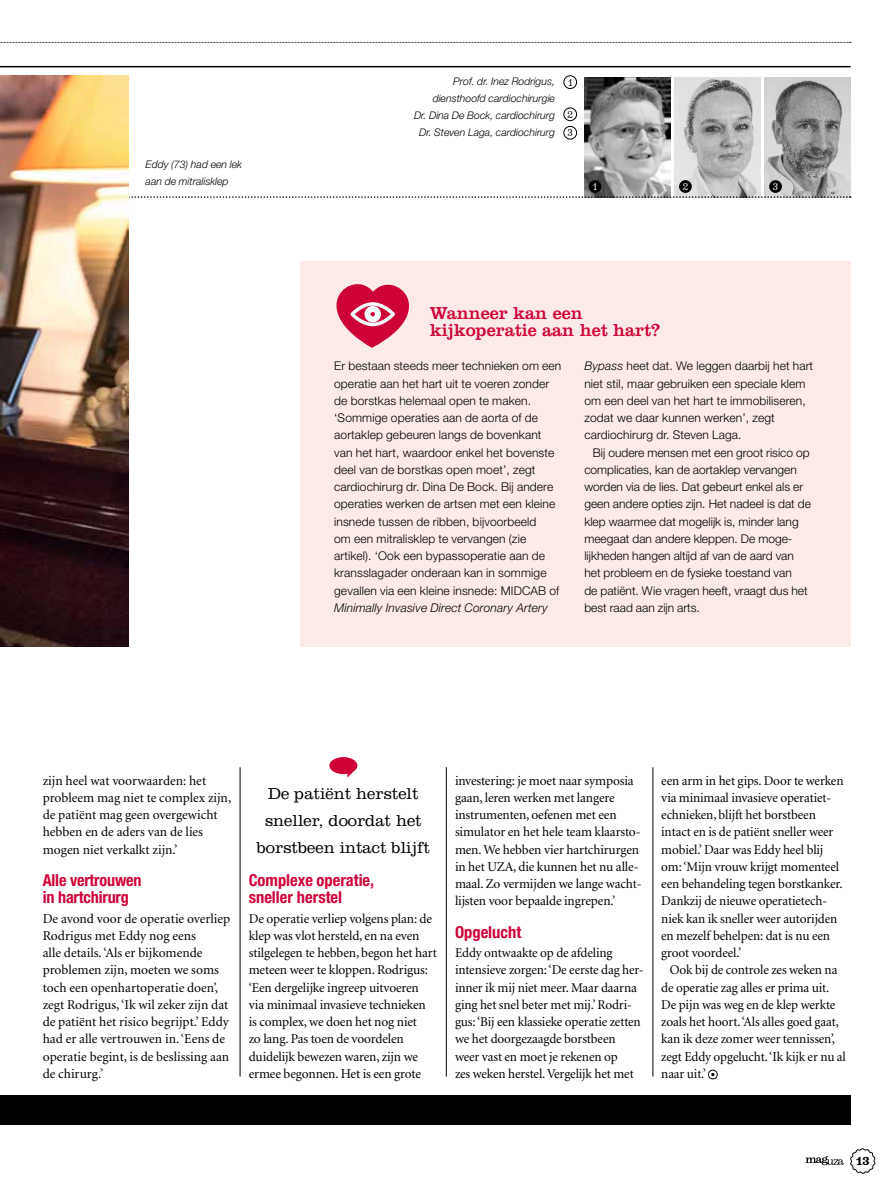
<style>
.page{position:relative;width:893px;height:1191px;background:#fff}
.page>*{position:absolute;margin:0;border:0;box-sizing:border-box;transform-origin:0 0}
.t1{font:18px/17.2px "Clarendon";color:#ce0237}
.t2{font:700 condensed 16.5px/17.2px "Helvetica Neue LT Std";color:#ce0237}
.t3{font:300 16.5px/27px "Clarendon";color:#000;text-align:center}
.t4{font:13.5px/17.2px "Minion LT";letter-spacing:-.01em;color:#000}
.t5{font:300 12px/17.2px "Helvetica Neue LT Std";letter-spacing:.01em;color:#000}
.t6{font:italic 300 12px "Helvetica Neue LT Std";letter-spacing:.01em;color:#000}
.t7{font:italic 300 10.5px/17.2px "Helvetica Neue LT Std";color:#000}
.t8{font:700 10.5px "Belizio";color:#000}
.t9{font:9px "Belizio";color:#fff}
.t10{font:9px/18.5px "Belizio";color:#000}
.s1{font-style:italic}
</style>
<div class="page">
<svg style="left:850px;top:1148px;width:25px;height:25px"></svg>
<svg style="left:806px;top:1156px;width:38px;height:9px"></svg>
<img style="left:765px;top:77px;width:86px;height:119px">
<img style="left:674px;top:77px;width:87px;height:119px">
<div style="left:679px;top:180px;width:13px;height:13px;background:#000;border-radius:50%"></div>
<div style="left:769px;top:180px;width:13px;height:13px;background:#000;border-radius:50%"></div>
<img style="left:585px;top:77px;width:86px;height:119px">
<div style="left:589px;top:180px;width:12px;height:13px;background:#000;border-radius:50%"></div>
<svg style="left:129px;top:196px;width:722px;height:2px"></svg>
<svg style="left:0;top:42px;width:851px;height:1px"></svg>
<hr style="left:0;top:66px;width:850px;height:1px;background:#000">
<div style="left:0;top:1095px;width:850px;height:30px;background:#000"></div>
<div style="left:300px;top:261px;width:551px;height:385px;background:#fbeae8"></div>
<hr style="left:240px;top:767px;width:1px;height:309px;background:#000">
<hr style="left:446px;top:767px;width:1px;height:309px;background:#000">
<hr style="left:653px;top:767px;width:1px;height:309px;background:#000">
<img style="left:0;top:76px;width:129px;height:570px">
<svg style="left:336px;top:284px;width:73px;height:64px"></svg>
<div style="left:564px;top:108px;width:13px;height:13px;border:1px solid #000;border-radius:50%"></div>
<div style="left:564px;top:126px;width:13px;height:13px;border:1px solid #000;border-radius:50%"></div>
<div style="left:564px;top:76px;width:13px;height:13px;border:1px solid #000;border-radius:50%"></div>
<svg style="left:708px;top:1069px;width:10px;height:10px"></svg>
<div style="left:329px;top:757px;width:28px;height:17px;background:#ce0237;border-radius:50%"></div>
<svg style="left:347px;top:771px;width:7px;height:6px"></svg>
<p class="t7" style="left:146px;top:155px;width:98px">Eddy (73) had een lek aan de mitralisklep</p>
<p class="t7" style="left:414px;top:72px;width:143px;text-align:right">Prof. dr. Inez Rodrigus, diensthoofd cardiochirurgie<br>Dr. Dina De Bock, cardiochirurg<br>Dr. Steven Laga, cardiochirurg</p>
<p class="t10" style="left:568px;top:73px;width:6px">1</p>
<p class="t10" style="left:567px;top:105px;width:7px">2<br>3</p>
<p class="t9" style="left:593px;top:181px;width:6px">1</p>
<p class="t9" style="left:683px;top:181px;width:7px">2</p>
<p class="t9" style="left:773px;top:181px;width:7px">3</p>
<h1 class="t1" style="left:430px;top:304px;width:232px">Wanneer kan een kijkoperatie aan het hart?</h1>
<p class="t5" style="left:334px;top:357px;width:229px">Er bestaan steeds meer technieken om een operatie aan het hart uit te voeren zonder de borstkas helemaal open te maken. ‘Sommige operaties aan de aorta of de aortaklep gebeuren langs de bovenkant van het hart, waardoor enkel het bovenste deel van de borstkas open moet’, zegt cardiochirurg dr. Dina De Bock. Bij andere operaties werken de artsen met een kleine insnede tussen de ribben, bijvoorbeeld<br>om een mitralisklep te vervangen (zie artikel). ‘Ook een bypassoperatie aan de kransslagader onderaan kan in sommige gevallen via een kleine insnede: MIDCAB of</p>
<p class="t6" style="left:334px;top:600px;width:215px">Minimally Invasive Direct Coronary Artery</p>
<p class="t5" style="left:584px;top:357px;width:230px"><span class="s1">Bypass</span> heet dat. We leggen daarbij het hart niet stil, maar gebruiken een speciale klem om een deel van het hart te immobiliseren, zodat we daar kunnen werken’, zegt cardiochirurg dr. Steven Laga.</p>
<p class="t5" style="left:584px;top:443px;width:228px;text-indent:9px">Bij oudere mensen met een groot risico op complicaties, kan de aortaklep vervangen worden via de lies. Dat gebeurt enkel als er geen andere opties zijn. Het nadeel is dat de klep waarmee dat mogelijk is, minder lang meegaat dan andere kleppen. De moge&shy;lijkheden hangen altijd af van de aard van het probleem en de fysieke toestand van<br>de patiënt. Wie vragen heeft, vraagt dus het best raad aan zijn arts.</p>
<p class="t4" style="left:43px;top:772px;width:190px">zijn heel wat voorwaarden: het probleem mag niet te complex zijn, de patiënt mag geen overgewicht hebben en de aders van de lies mogen niet verkalkt zijn.’</p>
<p class="t2" style="left:43px;top:871px;width:100px">Alle vertrouwen in hartchirurg</p>
<p class="t4" style="left:43px;top:910px;width:189px">De avond voor de operatie overliep<br>Rodrigus met Eddy nog eens<br>alle details. ‘Als er bijkomende problemen zijn, moeten we soms toch een openhartoperatie doen’, zegt Rodrigus, ‘Ik wil zeker zijn dat de patiënt het risico begrijpt.’ Eddy had er alle vertrouwen in. ‘Eens de operatie begint, is de beslissing aan de chirurg.’</p>
<p class="t3" style="left:257px;top:780px;width:175px">De patiënt herstelt sneller, doordat het borstbeen intact blijft</p>
<p class="t2" style="left:249px;top:871px;width:127px">Complexe operatie, sneller herstel</p>
<p class="t4" style="left:249px;top:910px;width:190px">De operatie verliep volgens plan: de klep was vlot hersteld, en na even stilgelegen te hebben, begon het hart meteen weer te kloppen. Rodrigus: ‘Een dergelijke ingreep uitvoeren via minimaal invasieve technieken is complex, we doen het nog niet<br>zo lang. Pas toen de voordelen duidelijk bewezen waren, zijn we ermee begonnen. Het is een grote</p>
<p class="t4" style="left:455px;top:772px;width:188px">investering: je moet naar symposia gaan, leren werken met langere instrumenten, oefenen met een simulator en het hele team klaarsto&shy;men. We hebben vier hartchirurgen in het UZA, die kunnen het nu alle&shy;maal. Zo vermijden we lange wacht&shy;lijsten voor bepaalde ingrepen.’</p>
<p class="t2" style="left:455px;top:923px;width:68px">Opgelucht</p>
<p class="t4" style="left:455px;top:944px;width:190px">Eddy ontwaakte op de afdeling intensieve zorgen: ‘De eerste dag her&shy;inner ik mij niet meer. Maar daarna ging het snel beter met mij.’ Rodri&shy;gus: ‘Bij een klassieke operatie zetten we het doorgezaagde borstbeen<br>weer vast en moet je rekenen op<br>zes weken herstel. Vergelijk het met</p>
<p class="t4" style="left:661px;top:772px;width:184px">een arm in het gips. Door te werken via minimaal invasieve operatiet&shy;echnieken, blijft het borstbeen intact en is de patiënt sneller weer mobiel.’ Daar was Eddy heel blij om: ‘Mijn vrouw krijgt momenteel een behandeling tegen borstkanker.<br>Dankzij de nieuwe operatietech&shy;niek kan ik sneller weer autorijden en mezelf behelpen: dat is nu een groot voordeel.’</p>
<p class="t4" style="left:661px;top:962px;width:186px;text-indent:9px">Ook bij de controle zes weken na de operatie zag alles er prima uit.<br>De pijn was weg en de klep werkte zoals het hoort. ‘Als alles goed gaat, kan ik deze zomer weer tennissen’, zegt Eddy opgelucht. ‘Ik kijk er nu al naar uit.’</p>
<p class="t8" style="left:856px;top:1153px;width:15px">13</p>
</div>
